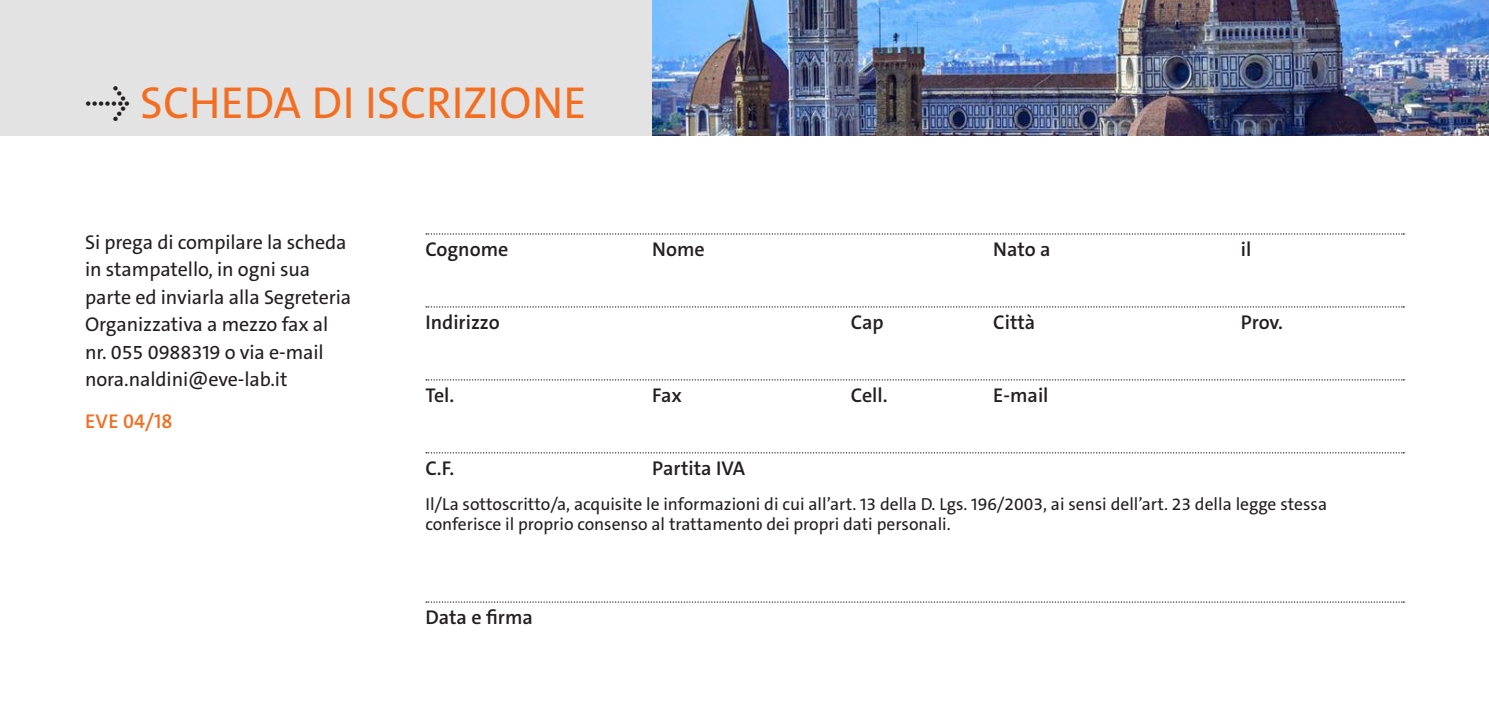
<style>
.page{position:relative;width:1489px;height:709px;background:#fff}
.page>*{position:absolute;margin:0;border:0;box-sizing:border-box;transform-origin:0 0}
.t1{font:45px "The Sans C5";letter-spacing:.005em;color:#f36e21}
.t2{font:20px/27.5px "The Sans C5";letter-spacing:-.005em;color:#231f20}
.t3{font:600 20px "The Sans C5";color:#231f20}
.t4{font:600 20px "The Sans C5";letter-spacing:.005em;color:#f36e21}
.t5{font:17.5px/20px "The Sans C5";color:#231f20}
.s1{color:#231f20}
</style>
<div class="page">
<div style="left:0;top:0;width:1488px;height:136px;background:#e3e3e4"></div>
<img style="left:652px;top:0;width:836px;height:136px">
<svg style="left:426px;top:233px;width:978px;height:1px"></svg>
<svg style="left:426px;top:306px;width:978px;height:1px"></svg>
<svg style="left:426px;top:379px;width:978px;height:1px"></svg>
<svg style="left:426px;top:452px;width:978px;height:1px"></svg>
<svg style="left:426px;top:601px;width:978px;height:1px"></svg>
<h1 class="t1" style="left:85px;top:74px;width:503px"><span class="s1">→</span> SCHEDA DI ISCRIZIONE</h1>
<p class="t2" style="left:85px;top:228px;width:268px">Si prega di compilare la scheda in stampatello, in ogni sua parte ed inviarla alla Segreteria<br>Organizzativa a mezzo fax al nr. 055 0988319 o via e-mail nora.naldini@eve-lab.it</p>
<p class="t4" style="left:85px;top:408px;width:89px">EVE 04/18</p>
<p class="t3" style="left:425px;top:236px;width:84px">Cognome</p>
<p class="t3" style="left:652px;top:236px;width:54px">Nome</p>
<p class="t3" style="left:993px;top:236px;width:59px">Nato a</p>
<p class="t3" style="left:1240px;top:236px;width:12px">il</p>
<p class="t3" style="left:425px;top:309px;width:76px">Indirizzo</p>
<p class="t3" style="left:850px;top:309px;width:34px">Cap</p>
<p class="t3" style="left:993px;top:309px;width:44px">Città</p>
<p class="t3" style="left:1240px;top:309px;width:44px">Prov.</p>
<p class="t3" style="left:425px;top:382px;width:30px">Tel.</p>
<p class="t3" style="left:652px;top:382px;width:31px">Fax</p>
<p class="t3" style="left:850px;top:382px;width:38px">Cell.</p>
<p class="t3" style="left:993px;top:382px;width:57px">E-mail</p>
<p class="t3" style="left:425px;top:455px;width:30px">C.F.</p>
<p class="t3" style="left:652px;top:455px;width:94px">Partita IVA</p>
<p class="t5" style="left:425px;top:494px;width:903px">Il/La sottoscritto/a, acquisite le informazioni di cui all’art. 13 della D. Lgs. 196/2003, ai sensi dell’art. 23 della legge stessa conferisce il proprio consenso al trattamento dei propri dati personali.</p>
<p class="t3" style="left:425px;top:604px;width:109px">Data e firma</p>
</div>
